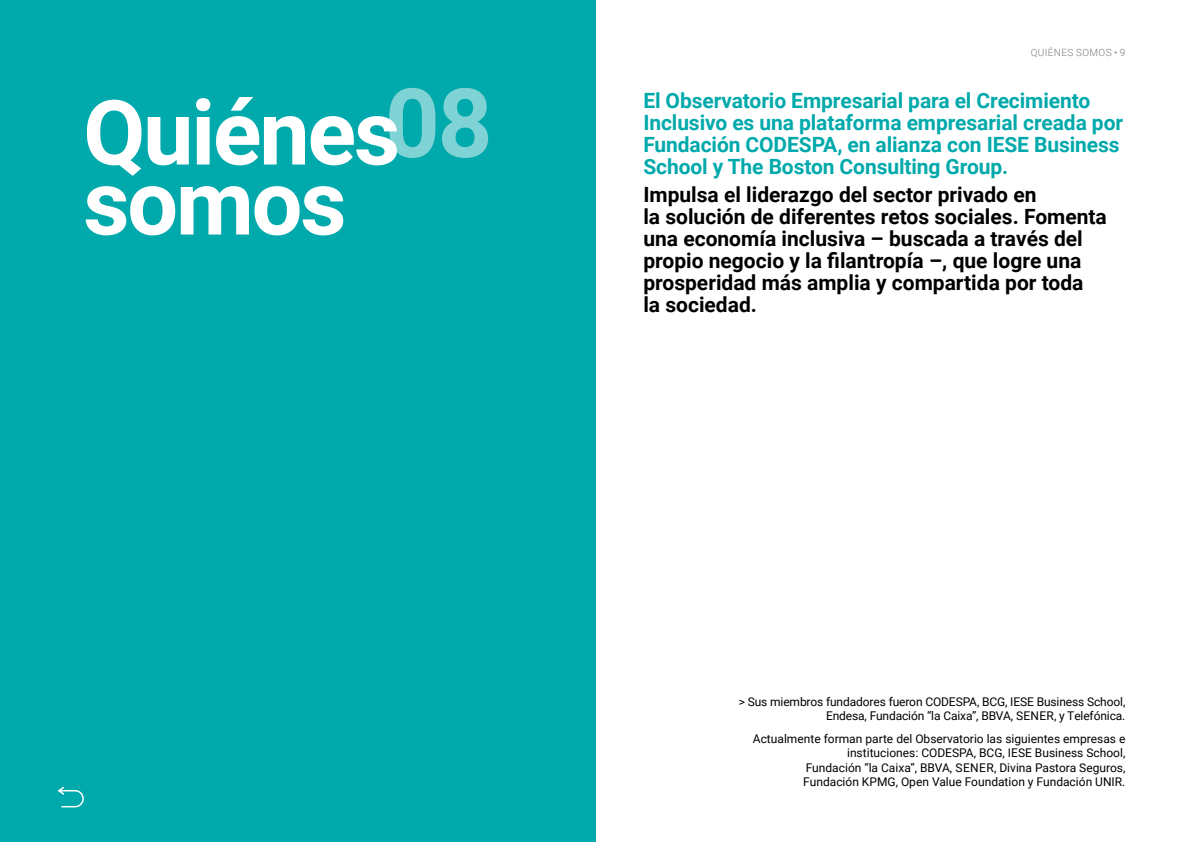
<style>
.page{position:relative;width:1191px;height:842px;background:#fff}
.page>*{position:absolute;margin:0;border:0;box-sizing:border-box;transform-origin:0 0}
.t1{font:700 90px/70px "Roboto";letter-spacing:-.025em;color:#fff}
.t2{font:700 21px/22px "Roboto";color:#000}
.t3{font:700 21px/22px "Roboto";letter-spacing:-.005em;color:#00a9ab}
.t4{font:12px/14.4px "Roboto";color:#000;text-align:right}
.t5{font:300 10px "Roboto";letter-spacing:.035em;color:#7c7b7b}
.s1{font-size:96px}
</style>
<div class="page">
<div style="left:0;top:0;width:595px;height:842px;background:#00a9ab"></div>
<svg style="left:58px;top:786px;width:26px;height:22px"></svg>
<h1 class="t1" style="left:83px;top:94px;width:411px">Quiénes <span class="s1">08 </span>somos</h1>
<p class="t5" style="left:1030px;top:46px;width:96px">QUIÉNES SOMOS • 9</p>
<h2 class="t3" style="left:643px;top:89px;width:481px">El Observatorio Empresarial para el Crecimiento Inclusivo es una plataforma empresarial creada por Fundación CODESPA, en alianza con IESE Business School y The Boston Consulting Group.</h2>
<p class="t2" style="left:643px;top:183px;width:465px">Impulsa el liderazgo del sector privado en<br>la solución de diferentes retos sociales. Fomenta una economía inclusiva – buscada a través del propio negocio y la filantropía –, que logre una prosperidad más amplia y compartida por toda<br>la sociedad.</p>
<p class="t4" style="left:738px;top:694px;width:388px">&gt; Sus miembros fundadores fueron CODESPA, BCG, IESE Business School,<br>Endesa, Fundación “la Caixa”, BBVA, SENER, y Telefónica.</p>
<p class="t4" style="left:753px;top:731px;width:374px">Actualmente forman parte del Observatorio las siguientes empresas e instituciones: CODESPA, BCG, IESE Business School,<br>Fundación “la Caixa”, BBVA, SENER, Divina Pastora Seguros, Fundación KPMG, Open Value Foundation y Fundación UNIR.</p>
</div>
